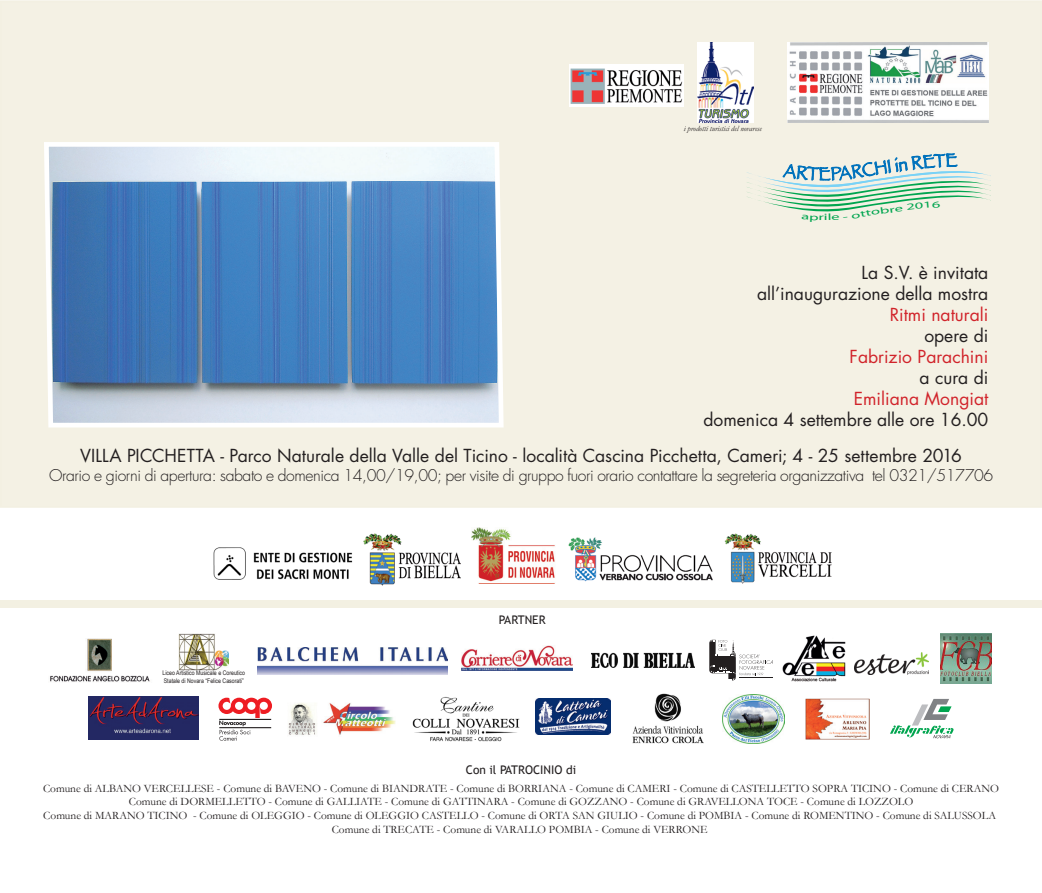
<style>
.page{position:relative;width:1042px;height:893px;background:#fff}
.page>*{position:absolute;margin:0;border:0;box-sizing:border-box;transform-origin:0 0}
.t1{font:17.5px "Futura Std";color:#231f20}
.t2{font:17.5px "Futura Std";color:#d1232a}
.t3{font:300 15.75px "Futura Std";letter-spacing:-.025em;color:#231f20}
.t4{font:11.9px "Trebuchet MS";color:#231f20}
.t5{font:11.38px "Garamond";color:#231f20}
.t6{font:9.1px "Myriad";color:#00a54f;scale:1.81 1}
.t7{font:italic 7.88px "Garamond";color:#231f20}
.t8{font:6.3px "Arial Narrow";color:#231f20}
</style>
<div class="page">
<div style="left:1px;top:1px;width:1040px;height:506px;background:#f4f1e4"></div>
<svg style="left:890px;top:699px;width:63px;height:39px"></svg>
<img style="left:535px;top:698px;width:75px;height:36px">
<img style="left:632px;top:693px;width:71px;height:51px">
<img style="left:412px;top:696px;width:108px;height:45px">
<img style="left:723px;top:695px;width:61px;height:48px">
<img style="left:805px;top:698px;width:64px;height:41px">
<img style="left:88px;top:697px;width:111px;height:43px">
<img style="left:288px;top:703px;width:108px;height:32px">
<svg style="left:709px;top:640px;width:64px;height:40px"></svg>
<img style="left:782px;top:635px;width:64px;height:47px">
<img style="left:591px;top:653px;width:104px;height:14px">
<img style="left:50px;top:638px;width:100px;height:44px">
<img style="left:461px;top:646px;width:111px;height:24px">
<img style="left:179px;top:634px;width:50px;height:36px">
<img style="left:257px;top:648px;width:190px;height:26px">
<img style="left:854px;top:653px;width:75px;height:22px">
<img style="left:941px;top:634px;width:50px;height:50px">
<svg style="left:218px;top:698px;width:54px;height:43px"></svg>
<svg style="left:44px;top:142px;width:460px;height:286px;background:#749dca"></svg>
<img style="left:787px;top:43px;width:201px;height:79px">
<img style="left:569px;top:65px;width:114px;height:41px">
<img style="left:698px;top:43px;width:55px;height:79px">
<img style="left:213px;top:547px;width:140px;height:33px">
<img style="left:363px;top:533px;width:97px;height:53px">
<img style="left:568px;top:537px;width:145px;height:45px">
<img style="left:725px;top:534px;width:107px;height:49px">
<img style="left:471px;top:528px;width:84px;height:54px">
<div style="left:0;top:600px;width:1042px;height:8px;background:#f3f0e2"></div>
<svg style="left:747px;top:153px;width:244px;height:59px"></svg>
<p class="t7" style="left:684px;top:124px;width:80px">i prodotti turistici del novarese</p>
<p class="t6" style="left:824px;top:213px;width:4px">i</p>
<p class="t6" style="left:850px;top:211px;width:18px;rotate:-9deg">otto</p>
<p class="t1" style="left:861px;top:261px;width:128px">La S.V. è invitata</p>
<p class="t1" style="left:757px;top:282px;width:233px">all’inaugurazione della mostra</p>
<p class="t2" style="left:889px;top:303px;width:100px">Ritmi naturali</p>
<p class="t1" style="left:924px;top:324px;width:66px">opere di</p>
<p class="t2" style="left:849px;top:345px;width:140px">Fabrizio Parachini</p>
<p class="t1" style="left:919px;top:366px;width:70px">a cura di</p>
<p class="t2" style="left:854px;top:387px;width:136px">Emiliana Mongiat</p>
<p class="t1" style="left:703px;top:408px;width:286px">domenica 4 settembre alle ore 16.00</p>
<p class="t1" style="left:80px;top:444px;width:883px">VILLA PICCHETTA - Parco Naturale della Valle del Ticino - località Cascina Picchetta, Cameri; 4 - 25 settembre 2016</p>
<p class="t3" style="left:49px;top:466px;width:945px">Orario e giorni di apertura: sabato e domenica 14,00/19,00; per visite di gruppo fuori orario contattare la segreteria organizzativa tel 0321/517706</p>
<p class="t8" style="left:162px;top:668px;width:84px">Liceo Artistico Musicale e Coreutico</p>
<p class="t8" style="left:164px;top:676px;width:81px">Statale di Novara “Felice Casorati”</p>
<p class="t4" style="left:499px;top:613px;width:48px">PARTNER</p>
<p class="t4" style="left:466px;top:763px;width:112px">Con il PATROCINIO di</p>
<p class="t5" style="left:43px;top:781px;width:957px">Comune di ALBANO VERCELLESE - Comune di BAVENO - Comune di BIANDRATE - Comune di BORRIANA - Comune di CAMERI - Comune di CASTELLETTO SOPRA TICINO - Comune di CERANO</p>
<p class="t5" style="left:129px;top:795px;width:786px">Comune di DORMELLETTO - Comune di GALLIATE - Comune di GATTINARA - Comune di GOZZANO - Comune di GRAVELLONA TOCE - Comune di LOZZOLO</p>
<p class="t5" style="left:43px;top:808px;width:954px">Comune di MARANO TICINO - Comune di OLEGGIO - Comune di OLEGGIO CASTELLO - Comune di ORTA SAN GIULIO - Comune di POMBIA - Comune di ROMENTINO - Comune di SALUSSOLA</p>
<p class="t5" style="left:332px;top:822px;width:377px">Comune di TRECATE - Comune di VARALLO POMBIA - Comune di VERRONE</p>
</div>
